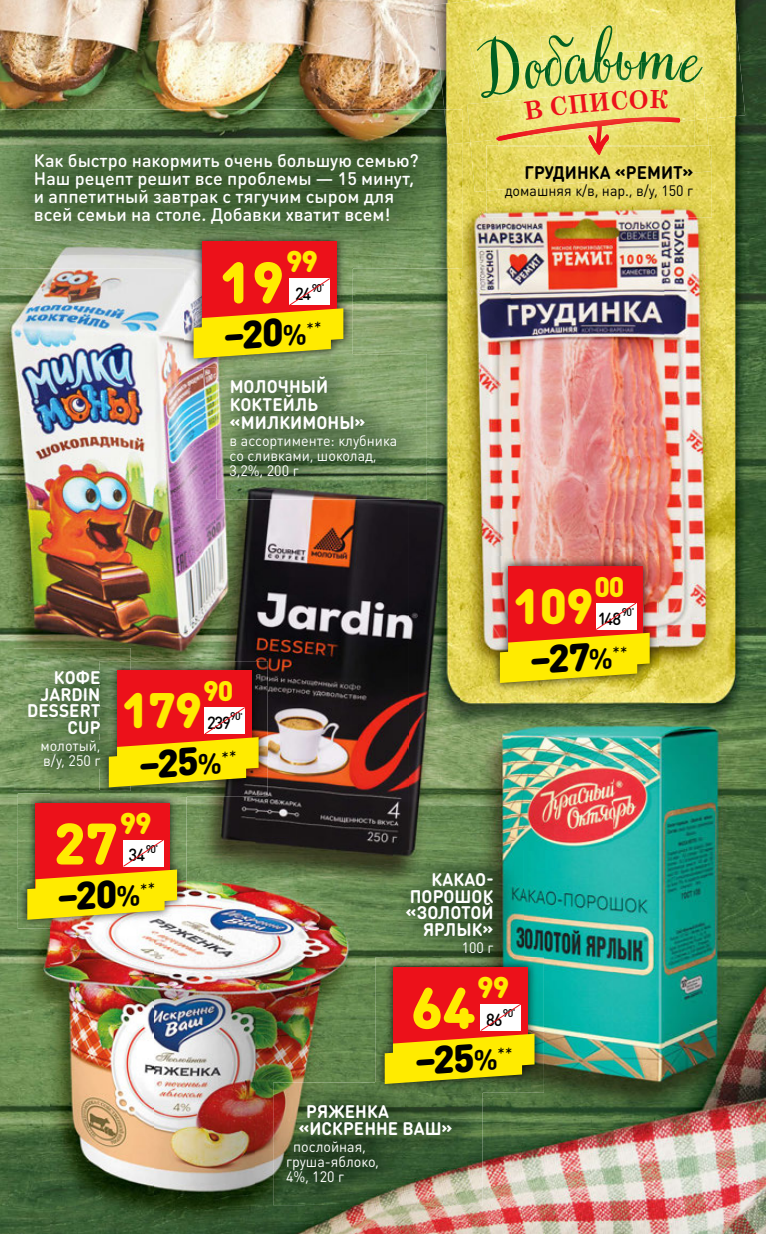
<style>
.page{position:relative;width:766px;height:1234px;background:#fff}
.page>*{position:absolute;margin:0;border:0;box-sizing:border-box;transform-origin:0 0}
.t1{font:900 57.45px "DIN Round Pro";color:#ffeb00}
.t2{font:900 49.05px "DIN Round Pro";color:#ffeb00}
.t3{font:900 38.7px "DIN Round Pro";color:#000}
.t4{font:900 29.7px "DIN Round Pro";color:#ffeb00}
.t5{font:900 28.05px "DIN Round Pro";color:#ffeb00}
.t6{font:500 18px/18px "DIN Round Pro";color:#fff}
.t7{font:700 18px/16.5px "DIN Round Pro";letter-spacing:.005em;color:#fff;scale:.95 1}
.t8{font:700 18px "DIN Round Pro";letter-spacing:.005em;color:#000;scale:.95 1}
.t9{font:500 17.4px "DIN Round Pro";letter-spacing:-.07em;color:#000;scale:.95 1}
.t10{font:15px/15px "DIN Round Pro";color:#fff;scale:.95 1}
.t11{font:15px "DIN Round Pro";color:#000;scale:.95 1}
.t12{font:500 11.1px "DIN Round Pro";letter-spacing:-.07em;color:#000;scale:.95 1}
.s1{font-weight:700;font-size:28.95px}
</style>
<div class="page">
<img style="left:0;top:0;width:434px;height:109px">
<img style="left:715px;top:0;width:50px;height:1233px">
<img style="left:460px;top:143px;width:50px;height:706px">
<img style="left:664px;top:143px;width:51px;height:1090px">
<img style="left:0;top:268px;width:50px;height:965px">
<img style="left:510px;top:217px;width:154px;height:372px">
<img style="left:50px;top:268px;width:153px;height:393px">
<img style="left:352px;top:268px;width:108px;height:107px">
<img style="left:203px;top:367px;width:52px;height:294px">
<img style="left:409px;top:375px;width:51px;height:474px">
<img style="left:255px;top:499px;width:154px;height:627px">
<img style="left:613px;top:589px;width:51px;height:644px">
<img style="left:510px;top:691px;width:103px;height:542px">
<img style="left:50px;top:790px;width:50px;height:3px">
<img style="left:153px;top:796px;width:102px;height:437px">
<img style="left:50px;top:928px;width:103px;height:305px">
<img style="left:460px;top:1092px;width:51px;height:141px">
<img style="left:255px;top:1126px;width:51px;height:107px">
<img style="left:306px;top:1204px;width:154px;height:29px">
<img style="left:434px;top:0;width:311px;height:143px">
<img style="left:470px;top:119px;width:238px;height:73px">
<img style="left:486px;top:191px;width:225px;height:26px">
<img style="left:486px;top:146px;width:225px;height:45px">
<img style="left:0;top:109px;width:462px;height:159px">
<img style="left:444px;top:109px;width:18px;height:35px">
<img style="left:216px;top:354px;width:211px;height:145px">
<img style="left:273px;top:1082px;width:209px;height:122px">
<img style="left:393px;top:849px;width:130px;height:108px">
<img style="left:14px;top:648px;width:117px;height:142px">
<img style="left:55px;top:670px;width:45px;height:14px">
<img style="left:41px;top:687px;width:58px;height:13px">
<img style="left:29px;top:704px;width:71px;height:13px">
<img style="left:69px;top:720px;width:31px;height:13px">
<img style="left:42px;top:740px;width:57px;height:12px">
<img style="left:45px;top:753px;width:55px;height:15px">
<img style="left:184px;top:232px;width:168px;height:135px">
<img style="left:216px;top:354px;width:136px;height:13px">
<div style="left:202px;top:241px;width:134px;height:86px;background:#ec111a"></div>
<svg style="left:193px;top:278px;width:150px;height:80px"></svg>
<img style="left:100px;top:661px;width:167px;height:135px">
<img style="left:100px;top:661px;width:31px;height:129px">
<svg style="left:100px;top:670px;width:1px;height:14px"></svg>
<svg style="left:100px;top:704px;width:1px;height:29px"></svg>
<svg style="left:100px;top:753px;width:1px;height:15px"></svg>
<div style="left:117px;top:670px;width:134px;height:85px;background:#ec111a"></div>
<svg style="left:109px;top:707px;width:149px;height:80px"></svg>
<img style="left:375px;top:957px;width:168px;height:135px">
<img style="left:375px;top:1082px;width:107px;height:10px">
<div style="left:393px;top:966px;width:134px;height:86px;background:#ec111a"></div>
<svg style="left:384px;top:1003px;width:150px;height:80px"></svg>
<img style="left:18px;top:793px;width:168px;height:135px">
<img style="left:100px;top:793px;width:86px;height:3px">
<div style="left:35px;top:802px;width:135px;height:86px;background:#ec111a"></div>
<svg style="left:27px;top:839px;width:150px;height:80px"></svg>
<img style="left:490px;top:556px;width:168px;height:135px">
<div style="left:508px;top:566px;width:134px;height:85px;background:#ec111a"></div>
<svg style="left:499px;top:603px;width:150px;height:79px"></svg>
<svg style="left:465px;top:24px;width:239px;height:131px;background:#e0d56d"></svg>
<p class="t6" style="left:34px;top:150px;width:386px">Как быстро накормить очень большую семью?<br>Наш рецепт решит все проблемы — 15 минут, и аппетитный завтрак с тягучим сыром для всей семьи на столе. Добавки хватит всем!</p>
<h3 class="t4" style="left:286px;top:239px;width:34px">99</h3>
<p class="t9" style="left:295px;top:282px;width:19px">24</p>
<h1 class="t1" style="left:220px;top:239px;width:65px">19</h1>
<p class="t12" style="left:312px;top:280px;width:15px">90<sup>*</sup></p>
<h3 class="t3" style="left:220px;top:306px;width:101px;rotate:-4deg">–20<span class="s1">%</span> <sup>**</sup></h3>
<p class="t7" style="left:229px;top:377px;width:145px;line-height:18px">МОЛОЧНЫЙ<br>КОКТЕЙЛЬ «МИЛКИМОНЫ»</p>
<p class="t10" style="left:229px;top:433px;width:178px">в ассортименте: клубника со сливками, шоколад,<br>3,2%, 200 г</p>
<p class="t8" style="left:524px;top:159px;width:179px">ГРУДИНКА «РЕМИТ»</p>
<p class="t11" style="left:504px;top:180px;width:200px">домашняя к/в, нар., в/у, 150 г</p>
<p class="t7" style="left:27px;top:668px;width:79px;text-align:right">КОФЕ<br>JARDIN<br>DESSERT<br>CUP</p>
<p class="t10" style="left:41px;top:737px;width:65px">молотый, в/у, 250 г</p>
<h3 class="t5" style="left:203px;top:669px;width:32px">90</h3>
<p class="t9" style="left:207px;top:710px;width:27px">239</p>
<h2 class="t2" style="left:122px;top:672px;width:81px">179</h2>
<p class="t12" style="left:230px;top:708px;width:15px">90<sup>*</sup></p>
<h3 class="t3" style="left:136px;top:735px;width:100px;rotate:-4deg">–25<span class="s1">%</span> <sup>**</sup></h3>
<h3 class="t4" style="left:120px;top:800px;width:34px">99</h3>
<p class="t9" style="left:128px;top:843px;width:19px">34</p>
<h1 class="t1" style="left:54px;top:799px;width:65px">27</h1>
<p class="t12" style="left:146px;top:841px;width:15px">90<sup>*</sup></p>
<h3 class="t3" style="left:54px;top:867px;width:101px;rotate:-4deg">–20<span class="s1">%</span> <sup>**</sup></h3>
<h3 class="t5" style="left:594px;top:565px;width:32px">00</h3>
<p class="t9" style="left:597px;top:606px;width:26px">148</p>
<h2 class="t2" style="left:513px;top:568px;width:81px">109</h2>
<p class="t12" style="left:621px;top:604px;width:15px">90<sup>*</sup></p>
<h3 class="t3" style="left:526px;top:631px;width:100px;rotate:-4deg">–27<span class="s1">%</span> <sup>**</sup></h3>
<p class="t7" style="left:405px;top:870px;width:94px;text-align:right">КАКАО-<br>ПОРОШОК «ЗОЛОТОЙ<br>ЯРЛЫК»</p>
<p class="t10" style="left:461px;top:939px;width:35px">100 г</p>
<h3 class="t4" style="left:477px;top:964px;width:34px">99</h3>
<p class="t9" style="left:486px;top:1007px;width:19px">86</p>
<h1 class="t1" style="left:411px;top:964px;width:65px">64</h1>
<p class="t12" style="left:503px;top:1005px;width:15px">90<sup>*</sup></p>
<h3 class="t3" style="left:411px;top:1031px;width:100px;rotate:-4deg">–25<span class="s1">%</span> <sup>**</sup></h3>
<p class="t7" style="left:298px;top:1102px;width:164px;text-indent:8px">РЯЖЕНКА «ИСКРЕННЕ ВАШ»</p>
<p class="t10" style="left:286px;top:1138px;width:99px;text-indent:7px">послойная, груша-яблоко,<br>4%, 120 г</p>
</div>
